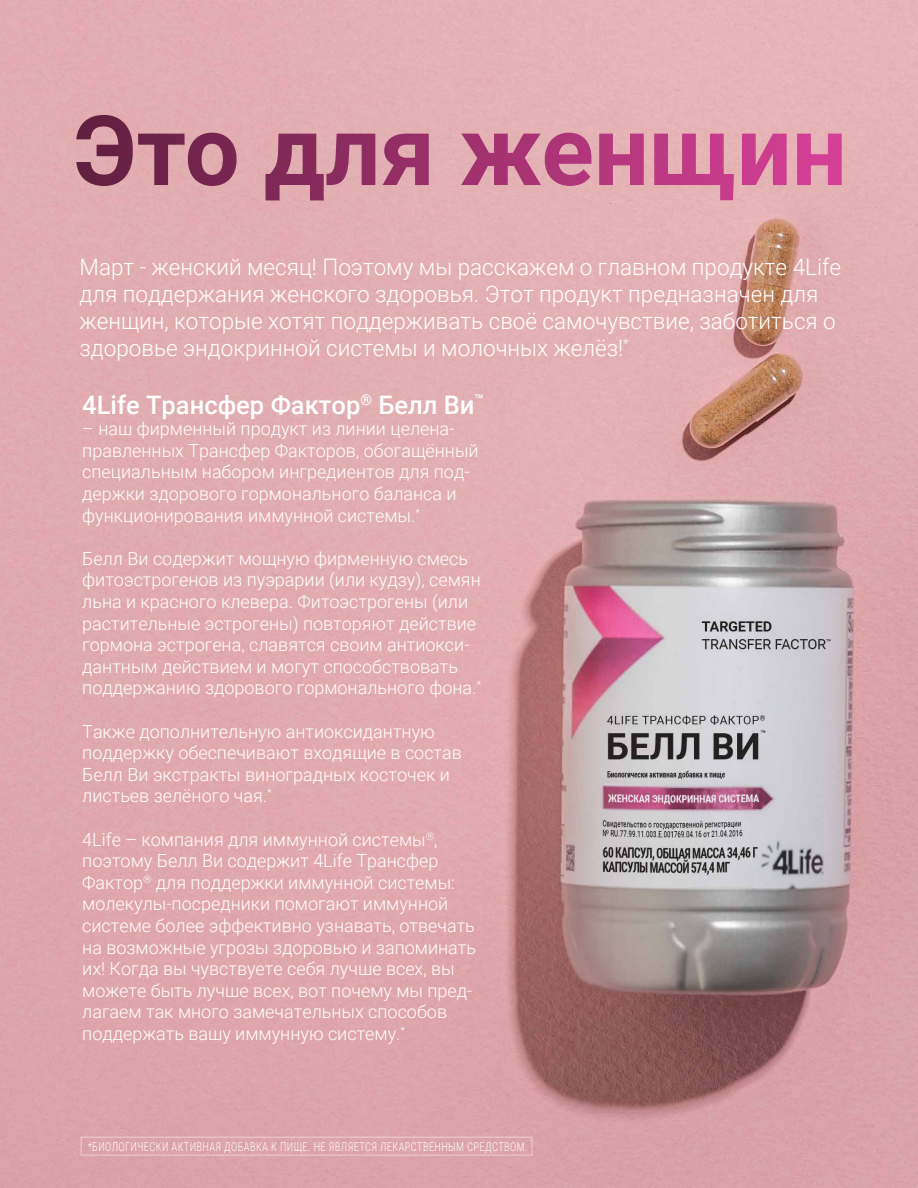
<style>
.page{position:relative;width:918px;height:1188px;background:#fff}
.page>*{position:absolute;margin:0;border:0;box-sizing:border-box;transform-origin:0 0}
.t1{font:500 25.5px "Roboto";color:#fff}
.t2{font:300 22.8px/27px "Roboto";color:#fff}
.t3{font:300 18px/21.6px "Roboto";color:#fff}
.t4{font:300 12px "Roboto Condensed";letter-spacing:.035em;color:#fff;scale:.87 1}
</style>
<div class="page">
<img style="left:0;top:0;width:918px;height:1188px">
<svg style="left:76px;top:115px;width:161px;height:71px;background:#b07385"></svg>
<svg style="left:266px;top:134px;width:109px;height:66px;background:#b16884"></svg>
<svg style="left:383px;top:134px;width:46px;height:51px;background:#ac547d"></svg>
<svg style="left:461px;top:133px;width:130px;height:53px;background:#c0678e"></svg>
<svg style="left:599px;top:134px;width:45px;height:51px;background:#c45c8f"></svg>
<svg style="left:654px;top:134px;width:80px;height:66px;background:#d2749d"></svg>
<svg style="left:742px;top:134px;width:45px;height:51px;background:#d15997"></svg>
<svg style="left:797px;top:134px;width:45px;height:51px;background:#d8629d"></svg>
<p class="t2" style="left:80px;top:253px;width:763px">Март - женский месяц! Поэтому мы расскажем о главном продукте 4Life для поддержания женского здоровья. Этот продукт предназначен для женщин, которые хотят поддерживать своё самочувствие, заботиться о здоровье эндокринной системы и молочных желёз!<sup>*</sup></p>
<h1 class="t1" style="left:82px;top:387px;width:403px">4Life Трансфер Фактор<sup>®</sup> Белл Ви<sup>™</sup></h1>
<p class="t3" style="left:82px;top:417px;width:398px">– наш фирменный продукт из линии целена&shy;правленных Трансфер Факторов, обогащённый специальным набором ингредиентов для под&shy;держки здорового гормонального баланса и функционирования иммунной системы.<sup>*</sup></p>
<p class="t3" style="left:82px;top:547px;width:400px">Белл Ви содержит мощную фирменную смесь фитоэстрогенов из пуэрарии (или кудзу), семян льна и красного клевера. Фитоэстрогены (или растительные эстрогены) повторяют действие гормона эстрогена, славятся своим антиокси&shy;дантным действием и могут способствовать поддержанию здорового гормонального фона.<sup>*</sup></p>
<p class="t3" style="left:82px;top:720px;width:381px">Также дополнительную антиоксидантную поддержку обеспечивают входящие в состав Белл Ви экстракты виноградных косточек и листьев зелёного чая.<sup>*</sup></p>
<p class="t3" style="left:82px;top:828px;width:395px">4Life – компания для иммунной системы<sup>®</sup>, поэтому Белл Ви содержит 4Life Трансфер Фактор<sup>®</sup> для поддержки иммунной системы: молекулы-посредники помогают иммунной системе более эффективно узнавать, отвечать на возможные угрозы здоровью и запоминать их! Когда вы чувствуете себя лучше всех, вы можете быть лучше всех, вот почему мы пред&shy;лагаем так много замечательных способов поддержать вашу иммунную систему.<sup>*</sup></p>
<p class="t4" style="left:88px;top:1138px;width:507px">*БИОЛОГИЧЕСКИ АКТИВНАЯ ДОБАВКА К ПИЩЕ. НЕ ЯВЛЯЕТСЯ ЛЕКАРСТВЕННЫМ СРЕДСТВОМ.</p>
</div>
